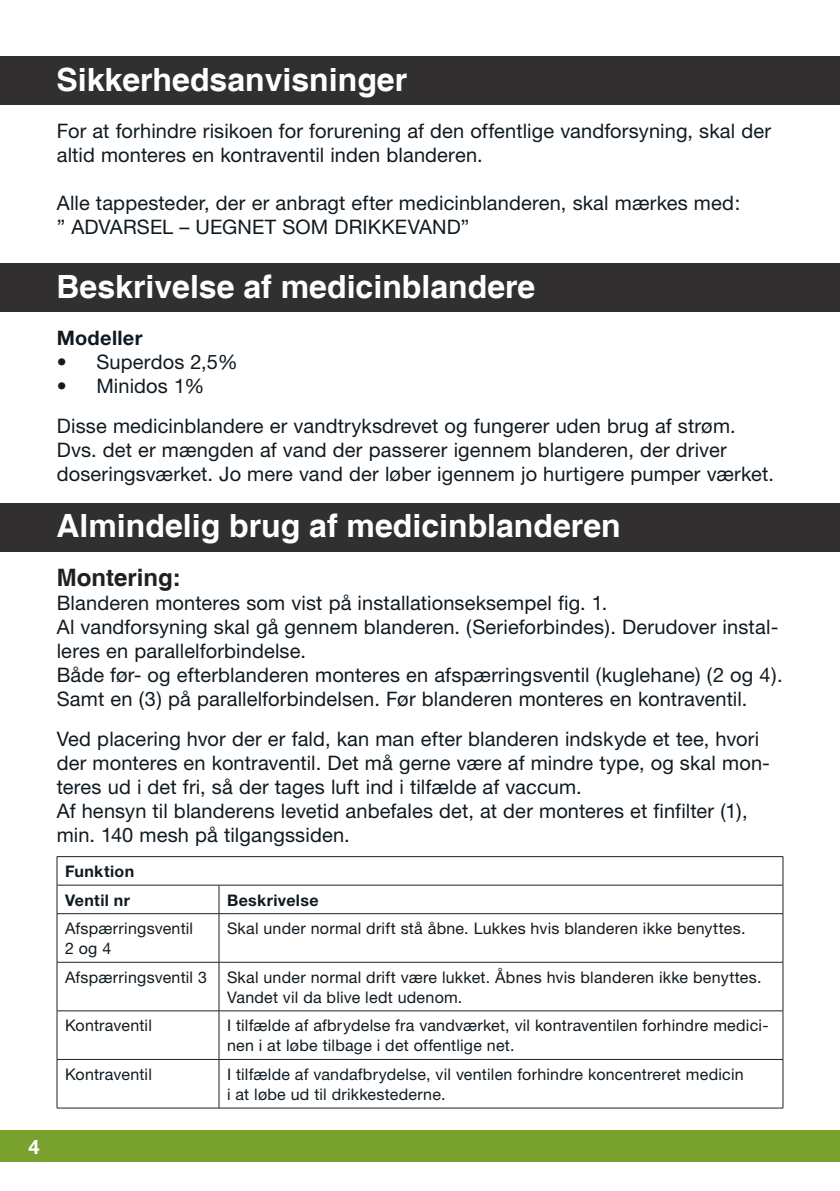
<style>
.page{position:relative;width:840px;height:1191px;background:#fff}
.page>*{position:absolute;margin:0;border:0;box-sizing:border-box;transform-origin:0 0}
.Overskrift{font:700 32px "Helvetica";color:#fff}
.Overskrift_2{font:700 24px "Helvetica";color:#231f20}
.Brødtekst{font:20px/24px "Helvetica Neue";letter-spacing:.005em;color:#101a21}
.Brødtekst_fed{font:700 20px "Helvetica Neue";letter-spacing:.015em;color:#101a21}
.Brødtekst-2{font:16px/20px "Helvetica Neue";letter-spacing:.015em;color:#101a21}
.Brødtekst_fed-2{font:700 16px "Helvetica Neue";letter-spacing:.025em;color:#101a21}
</style>
<div class="page">
<div style="left:0;top:1130px;width:839px;height:32px;background:#78a22d"></div>
<hr style="left:839px;top:1130px;width:1px;height:32px;background:#78a22d">
<div style="left:0;top:57px;width:839px;height:48px;background:#312f30"></div>
<div style="left:0;top:264px;width:839px;height:48px;background:#312f30"></div>
<div style="left:0;top:503px;width:839px;height:48px;background:#312f30"></div>
<hr style="left:57px;top:856px;width:162px;height:1px;background:#231f20">
<hr style="left:219px;top:856px;width:563px;height:1px;background:#231f20">
<hr style="left:57px;top:884px;width:162px;height:1px;background:#231f20">
<svg style="left:57px;top:857px;width:1px;height:56px"></svg>
<hr style="left:219px;top:884px;width:563px;height:1px;background:#231f20">
<svg style="left:218px;top:885px;width:1px;height:28px"></svg>
<svg style="left:782px;top:857px;width:1px;height:56px"></svg>
<hr style="left:57px;top:913px;width:162px;height:1px;background:#231f20">
<hr style="left:57px;top:914px;width:1px;height:48px;background:#231f20">
<hr style="left:219px;top:913px;width:563px;height:1px;background:#231f20">
<hr style="left:218px;top:914px;width:1px;height:48px;background:#231f20">
<hr style="left:782px;top:914px;width:1px;height:48px;background:#231f20">
<hr style="left:57px;top:962px;width:162px;height:1px;background:#231f20">
<hr style="left:57px;top:962px;width:1px;height:48px;background:#231f20">
<hr style="left:219px;top:962px;width:563px;height:1px;background:#231f20">
<hr style="left:218px;top:962px;width:1px;height:48px;background:#231f20">
<hr style="left:782px;top:962px;width:1px;height:48px;background:#231f20">
<hr style="left:57px;top:1010px;width:162px;height:1px;background:#231f20">
<hr style="left:57px;top:1011px;width:1px;height:48px;background:#231f20">
<hr style="left:219px;top:1010px;width:563px;height:1px;background:#231f20">
<hr style="left:218px;top:1011px;width:1px;height:48px;background:#231f20">
<hr style="left:782px;top:1011px;width:1px;height:48px;background:#231f20">
<hr style="left:57px;top:1059px;width:162px;height:1px;background:#231f20">
<hr style="left:57px;top:1059px;width:1px;height:48px;background:#231f20">
<hr style="left:219px;top:1059px;width:563px;height:1px;background:#231f20">
<hr style="left:218px;top:1059px;width:1px;height:48px;background:#231f20">
<hr style="left:782px;top:1059px;width:1px;height:48px;background:#231f20">
<hr style="left:57px;top:1107px;width:162px;height:1px;background:#231f20">
<hr style="left:219px;top:1107px;width:563px;height:1px;background:#231f20">
<p class="Overskrift" style="left:56px;top:60px;width:352px">Sikkerhedsanvisninger</p>
<p class="Brødtekst" style="left:57px;top:118px;width:715px">For at forhindre risikoen for forurening af den offentlige vandforsyning, skal der altid monteres en kontraventil inden blanderen.</p>
<p class="Brødtekst" style="left:57px;top:190px;width:684px">Alle tappesteder, der er anbragt efter medicinblanderen, skal mærkes med:</p>
<p class="Brødtekst" style="left:57px;top:214px;width:414px">” ADVARSEL – UEGNET SOM DRIKKEVAND”</p>
<p class="Overskrift" style="left:56px;top:267px;width:480px">Beskrivelse af medicinblandere</p>
<p class="Brødtekst_fed" style="left:57px;top:325px;width:87px">Modeller</p>
<p class="Brødtekst" style="left:57px;top:349px;width:182px">• Superdos 2,5%</p>
<p class="Brødtekst" style="left:57px;top:373px;width:149px">• Minidos 1%</p>
<p class="Brødtekst" style="left:57px;top:413px;width:680px">Disse medicinblandere er vandtryksdrevet og fungerer uden brug af strøm.</p>
<p class="Brødtekst" style="left:57px;top:437px;width:718px">Dvs. det er mængden af vand der passerer igennem blanderen, der driver doseringsværket. Jo mere vand der løber igennem jo hurtigere pumper værket.</p>
<p class="Overskrift" style="left:56px;top:507px;width:565px">Almindelig brug af medicinblanderen</p>
<p class="Overskrift_2" style="left:57px;top:563px;width:125px">Montering:</p>
<p class="Brødtekst" style="left:57px;top:590px;width:552px">Blanderen monteres som vist på installationseksempel fig. 1.</p>
<p class="Brødtekst" style="left:57px;top:614px;width:722px">Al vandforsyning skal gå gennem blanderen. (Serieforbindes). Derudover instal&shy;leres en parallelforbindelse.</p>
<p class="Brødtekst" style="left:57px;top:662px;width:727px">Både før- og efterblanderen monteres en afspærringsventil (kuglehane) (2 og 4).<br>Samt en (3) på parallelforbindelsen. Før blanderen monteres en kontraventil.</p>
<p class="Brødtekst" style="left:57px;top:726px;width:714px">Ved placering hvor der er fald, kan man efter blanderen indskyde et tee, hvori der monteres en kontraventil. Det må gerne være af mindre type, og skal mon&shy;teres ud i det fri, så der tages luft ind i tilfælde af vaccum.</p>
<p class="Brødtekst" style="left:57px;top:798px;width:692px">Af hensyn til blanderens levetid anbefales det, at der monteres et finfilter (1), min. 140 mesh på tilgangssiden.</p>
<p class="Brødtekst_fed-2" style="left:65px;top:861px;width:71px">Funktion</p>
<p class="Brødtekst_fed-2" style="left:65px;top:890px;width:66px">Ventil nr</p>
<p class="Brødtekst_fed-2" style="left:227px;top:890px;width:93px">Beskrivelse</p>
<p class="Brødtekst-2" style="left:65px;top:918px;width:129px">Afspærringsventil<br>2 og 4</p>
<p class="Brødtekst-2" style="left:227px;top:918px;width:519px">Skal under normal drift stå åbne. Lukkes hvis blanderen ikke benyttes.</p>
<p class="Brødtekst-2" style="left:65px;top:967px;width:143px">Afspærringsventil 3</p>
<p class="Brødtekst-2" style="left:227px;top:967px;width:536px">Skal under normal drift være lukket. Åbnes hvis blanderen ikke benyttes.<br>Vandet vil da blive ledt udenom.</p>
<p class="Brødtekst-2" style="left:65px;top:1015px;width:88px">Kontraventil</p>
<p class="Brødtekst-2" style="left:227px;top:1015px;width:543px">I tilfælde af afbrydelse fra vandværket, vil kontraventilen forhindre medici&shy;nen i at løbe tilbage i det offentlige net.</p>
<p class="Brødtekst-2" style="left:65px;top:1064px;width:88px">Kontraventil</p>
<p class="Brødtekst-2" style="left:227px;top:1064px;width:518px">I tilfælde af vandafbrydelse, vil ventilen forhindre koncentreret medicin</p>
<p class="Brødtekst-2" style="left:227px;top:1084px;width:220px">i at løbe ud til drikkestederne.</p>
</div>
